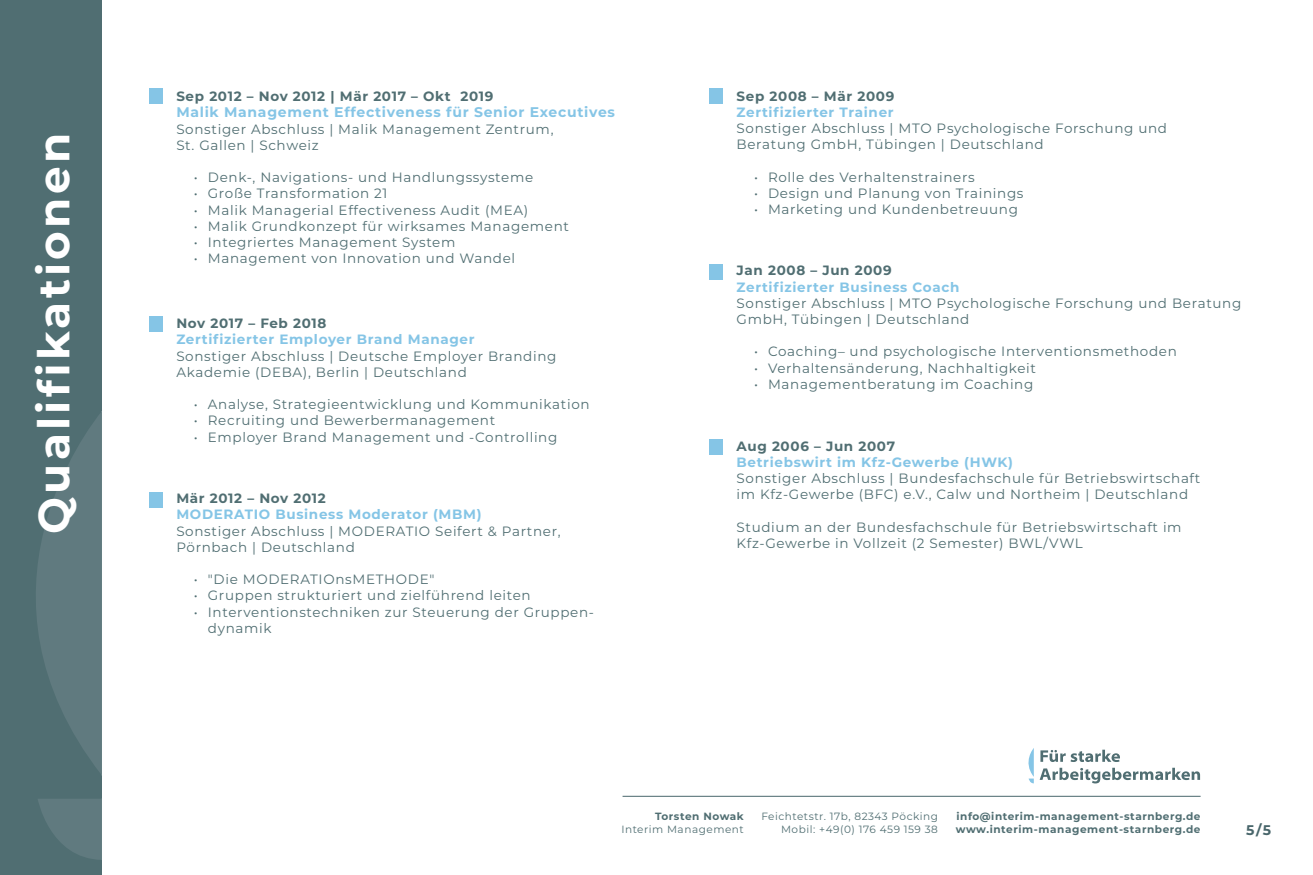
<style>
.page{position:relative;width:1313px;height:875px;background:#fff}
.page>*{position:absolute;margin:0;border:0;box-sizing:border-box;transform-origin:0 0}
.t1{font:700 43.75px "Montserrat";letter-spacing:.075em;color:#fff}
.t2{font:700 14px "Montserrat";letter-spacing:.05em;color:#85c5e6}
.t3{font:700 14px "Montserrat";color:#49666b}
.t4{font:13.47px/16.3px "Montserrat";letter-spacing:.05em;color:#506e72}
.t5{font:700 13.47px "Montserrat";letter-spacing:.05em;color:#85c5e6}
.t6{font:700 13.47px "Montserrat";letter-spacing:.05em;color:#506e72}
.t7{font:700 10.5px/12.6px "Montserrat";letter-spacing:.05em;color:#506e72}
.t8{font:10.5px/12.6px "Montserrat";letter-spacing:.05em;color:#506e72;text-align:right}
</style>
<div class="page">
<div style="left:149px;top:88px;width:13px;height:16px;background:#85c5e6"></div>
<div style="left:149px;top:316px;width:13px;height:16px;background:#85c5e6"></div>
<div style="left:149px;top:492px;width:13px;height:16px;background:#85c5e6"></div>
<div style="left:709px;top:88px;width:13px;height:16px;background:#85c5e6"></div>
<div style="left:709px;top:264px;width:13px;height:16px;background:#85c5e6"></div>
<div style="left:709px;top:439px;width:13px;height:16px;background:#85c5e6"></div>
<div style="left:0;top:0;width:102px;height:875px;background:#506e72"></div>
<svg style="left:38px;top:799px;width:64px;height:61px"></svg>
<svg style="left:36px;top:411px;width:66px;height:365px"></svg>
<hr style="left:622px;top:796px;width:578px;height:1px;background:#49666b">
<svg style="left:1040px;top:750px;width:80px;height:12px"></svg>
<svg style="left:1039px;top:768px;width:161px;height:15px"></svg>
<svg style="left:1028px;top:749px;width:5px;height:34px"></svg>
<h1 class="t1" style="left:22px;top:534px;width:403px;rotate:-90deg">Qualifikationen</h1>
<p class="t6" style="left:176px;top:86px;width:318px">Sep 2012 – Nov 2012 | Mär 2017 – Okt 2019</p>
<p class="t2" style="left:176px;top:102px;width:440px">Malik Management Effectiveness für Senior Executives</p>
<p class="t4" style="left:176px;top:120px;width:379px">Sonstiger Abschluss | Malik Management Zentrum,<br>St. Gallen | Schweiz</p>
<p class="t4" style="left:194px;top:169px;width:341px">• Denk-, Navigations- und Handlungssysteme</p>
<p class="t4" style="left:194px;top:185px;width:195px">• Große Transformation 21</p>
<p class="t4" style="left:194px;top:201px;width:336px">• Malik Managerial Effectiveness Audit (MEA)</p>
<p class="t4" style="left:194px;top:217px;width:377px">• Malik Grundkonzept für wirksames Management</p>
<p class="t4" style="left:194px;top:234px;width:263px">• Integriertes Management System</p>
<p class="t4" style="left:194px;top:250px;width:323px">• Management von Innovation und Wandel</p>
<p class="t6" style="left:176px;top:314px;width:152px">Nov 2017 – Feb 2018</p>
<p class="t5" style="left:176px;top:330px;width:300px">Zertifizierter Employer Brand Manager</p>
<p class="t4" style="left:176px;top:347px;width:382px">Sonstiger Abschluss | Deutsche Employer Branding<br>Akademie (DEBA), Berlin | Deutschland</p>
<p class="t4" style="left:194px;top:396px;width:397px">• Analyse, Strategieentwicklung und Kommunikation</p>
<p class="t4" style="left:194px;top:412px;width:303px">• Recruiting und Bewerbermanagement</p>
<p class="t4" style="left:194px;top:428px;width:365px">• Employer Brand Management und -Controlling</p>
<p class="t6" style="left:176px;top:489px;width:151px">Mär 2012 – Nov 2012</p>
<p class="t5" style="left:176px;top:505px;width:307px">MODERATIO Business Moderator (MBM)</p>
<p class="t4" style="left:176px;top:522px;width:386px">Sonstiger Abschluss | MODERATIO Seifert &amp; Partner,<br>Pörnbach | Deutschland</p>
<p class="t4" style="left:194px;top:571px;width:242px">• "Die MODERATIOnsMETHODE"</p>
<p class="t4" style="left:194px;top:587px;width:338px">• Gruppen strukturiert und zielführend leiten</p>
<p class="t4" style="left:208px;top:603px;width:388px;text-indent:-14px">• Interventionstechniken zur Steuerung der Gruppen&shy;dynamik</p>
<p class="t6" style="left:736px;top:86px;width:159px">Sep 2008 – Mär 2009</p>
<p class="t5" style="left:736px;top:102px;width:159px">Zertifizierter Trainer</p>
<p class="t4" style="left:736px;top:120px;width:432px">Sonstiger Abschluss | MTO Psychologische Forschung und<br>Beratung GmbH, Tübingen | Deutschland</p>
<p class="t4" style="left:754px;top:168px;width:222px">• Rolle des Verhaltenstrainers</p>
<p class="t4" style="left:754px;top:184px;width:271px">• Design und Planung von Trainings</p>
<p class="t4" style="left:754px;top:201px;width:265px">• Marketing und Kundenbetreuung</p>
<p class="t6" style="left:736px;top:261px;width:157px">Jan 2008 – Jun 2009</p>
<p class="t5" style="left:736px;top:277px;width:224px">Zertifizierter Business Coach</p>
<p class="t4" style="left:736px;top:294px;width:506px">Sonstiger Abschluss | MTO Psychologische Forschung und Beratung<br>GmbH, Tübingen | Deutschland</p>
<p class="t4" style="left:754px;top:343px;width:424px">• Coaching– und psychologische Interventionsmethoden</p>
<p class="t4" style="left:754px;top:359px;width:283px">• Verhaltensänderung, Nachhaltigkeit</p>
<p class="t4" style="left:754px;top:375px;width:281px">• Managementberatung im Coaching</p>
<p class="t6" style="left:736px;top:436px;width:160px">Aug 2006 – Jun 2007</p>
<p class="t5" style="left:736px;top:452px;width:278px">Betriebswirt im Kfz-Gewerbe (HWK)</p>
<p class="t4" style="left:736px;top:470px;width:465px">Sonstiger Abschluss | Bundesfachschule für Betriebswirtschaft im Kfz-Gewerbe (BFC) e.V., Calw und Northeim | Deutschland</p>
<p class="t4" style="left:736px;top:518px;width:446px">Studium an der Bundesfachschule für Betriebswirtschaft im<br>Kfz-Gewerbe in Vollzeit (2 Semester) BWL/VWL</p>
<p class="t7" style="left:655px;top:810px;width:90px">Torsten Nowak</p>
<p class="t8" style="left:621px;top:822px;width:124px">Interim Management</p>
<p class="t8" style="left:761px;top:810px;width:178px">Feichtetstr. 17b, 82343 Pöcking<br>Mobil: +49(0) 176 459 159 38</p>
<p class="t7" style="left:955px;top:810px;width:246px">info@interim-management-starnberg.de www.interim-management-starnberg.de</p>
<p class="t3" style="left:1246px;top:820px;width:26px">5/5</p>
</div>
